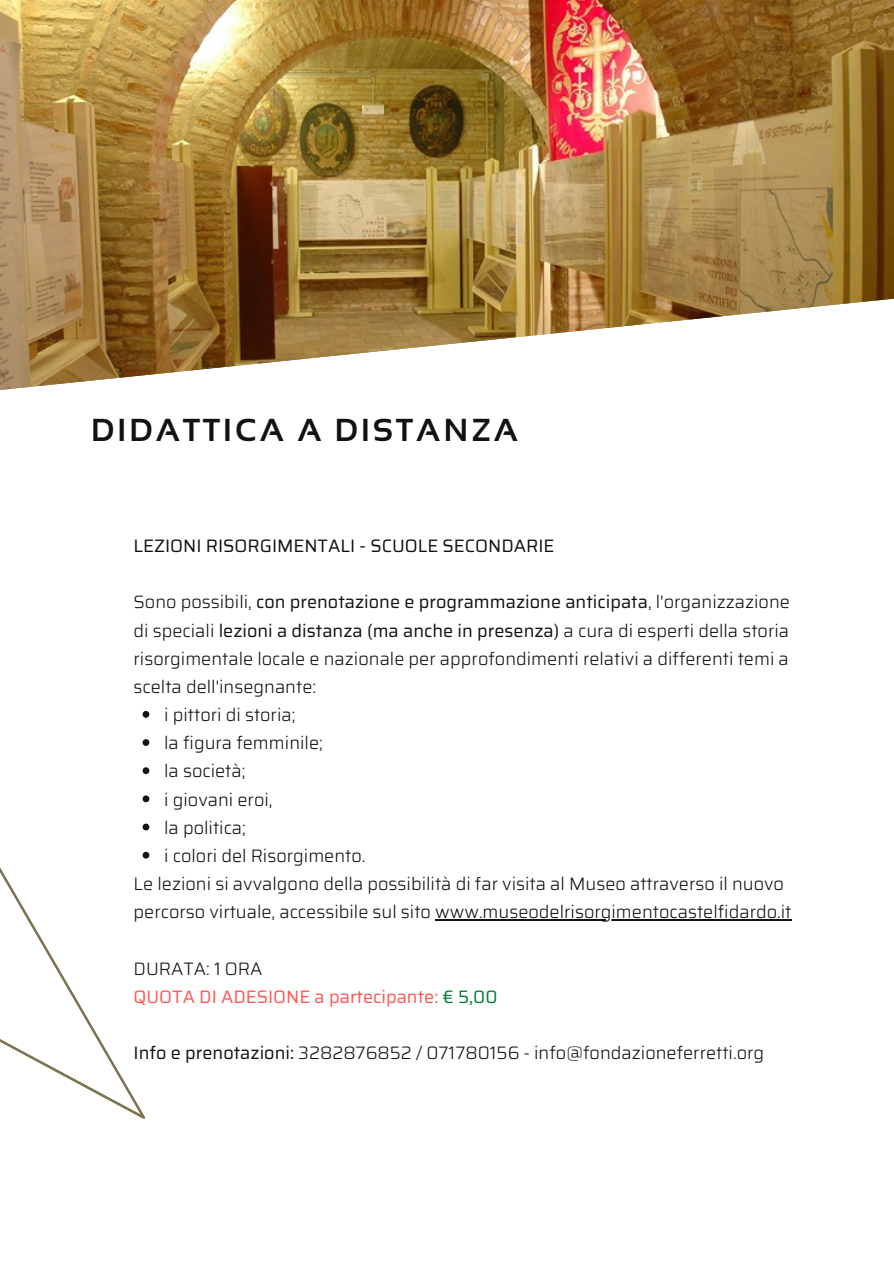
<style>
.page{position:relative;width:894px;height:1264px;background:#fff}
.page>*{position:absolute;margin:0;border:0;box-sizing:border-box;transform-origin:0 0}
.t1{font:700 31.8px "Sansation";letter-spacing:.1em;color:#121212}
.t2{font:300 18px/28.2px "Saira";color:#121212;text-align:justify}
.t3{font:18px "Saira";color:#121212}
.t4{font:18px "Saira";color:#ff5757}
.s1{font-weight:400}
.s2{color:#008037}
</style>
<div class="page">
<img style="left:0;top:0;width:893px;height:294px">
<svg style="left:0;top:294px;width:893px;height:96px"></svg>
<svg style="left:0;top:713px;width:150px;height:406px"></svg>
<svg style="left:142px;top:711px;width:7px;height:6px"></svg>
<svg style="left:142px;top:739px;width:7px;height:7px"></svg>
<svg style="left:142px;top:767px;width:7px;height:7px"></svg>
<svg style="left:142px;top:795px;width:7px;height:7px"></svg>
<svg style="left:142px;top:823px;width:7px;height:7px"></svg>
<svg style="left:142px;top:851px;width:7px;height:7px"></svg>
<hr style="left:435px;top:919px;width:356px;height:1px;background:#121212">
<p class="t1" style="left:91px;top:412px;width:428px">DIDATTICA A DISTANZA</p>
<p class="t3" style="left:133px;top:531px;width:422px">LEZIONI RISORGIMENTALI - SCUOLE SECONDARIE</p>
<p class="t2" style="left:133px;top:588px;width:657px">Sono possibili, <span class="s1">con prenotazione e programmazione anticipata</span>, l'organizzazione di speciali <span class="s1">lezioni a distanza (ma anche in presenza)</span> a cura di esperti della storia risorgimentale locale e nazionale per approfondimenti relativi a differenti temi a scelta dell'insegnante:</p>
<p class="t2" style="left:164px;top:700px;width:133px">i pittori di storia;</p>
<p class="t2" style="left:164px;top:729px;width:160px">la figura femminile;</p>
<p class="t2" style="left:164px;top:757px;width:83px">la società;</p>
<p class="t2" style="left:164px;top:785px;width:110px">i giovani eroi,</p>
<p class="t2" style="left:164px;top:813px;width:83px">la politica;</p>
<p class="t2" style="left:164px;top:841px;width:203px">i colori del Risorgimento.</p>
<p class="t2" style="left:133px;top:869px;width:659px">Le lezioni si avvalgono della possibilità di far visita al Museo attraverso il nuovo percorso virtuale, accessibile sul sito www.museodelrisorgimentocastelfidardo.it</p>
<p class="t2" style="left:133px;top:954px;width:130px">DURATA: 1 ORA</p>
<p class="t4" style="left:133px;top:982px;width:365px">QUOTA DI ADESIONE a partecipante: <span class="s2">€ 5,00</span></p>
<p class="t2" style="left:133px;top:1038px;width:632px"><span class="s1">Info e prenotazioni:</span> 3282876852 / 071780156 - info@fondazioneferretti.org</p>
</div>
